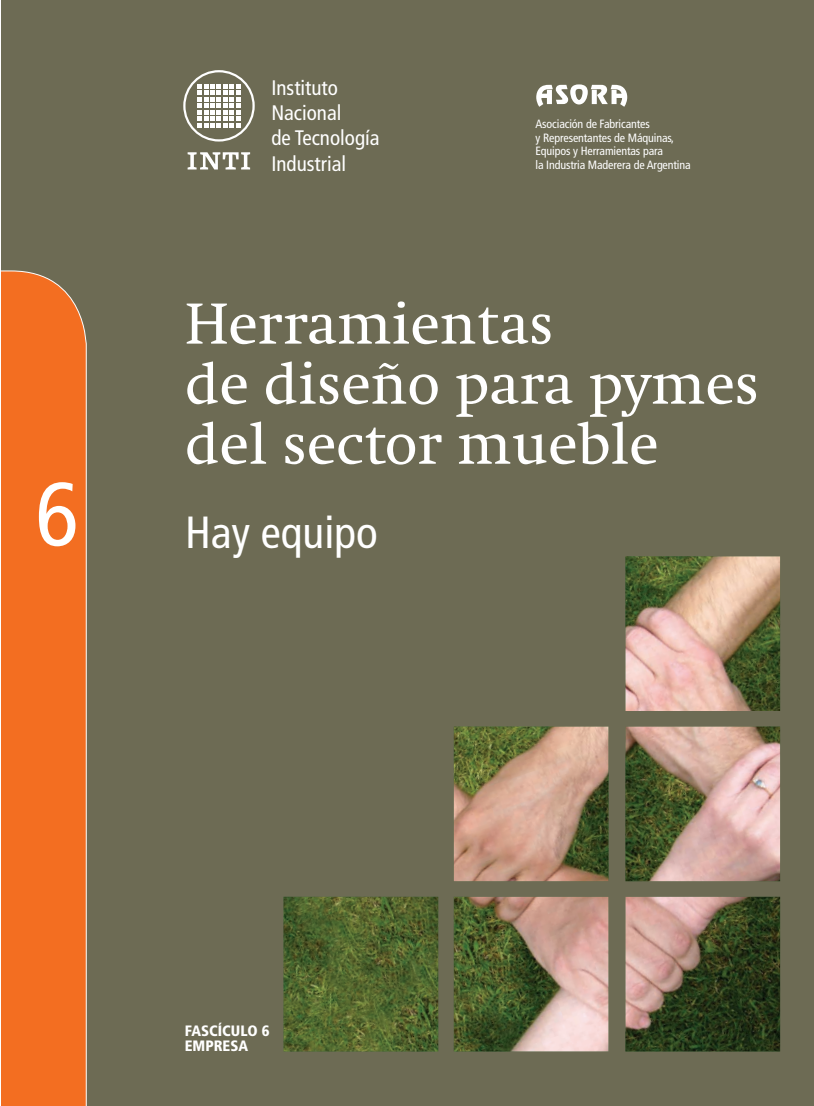
<style>
.page{position:relative;width:814px;height:1106px;background:#fff}
.page>*{position:absolute;margin:0;border:0;box-sizing:border-box;transform-origin:0 0}
.t1{font:condensed 90px "Frutiger LT";color:#fff}
.t2{font:60px/60px "Swift CEEF";color:#fff}
.t3{font:condensed 45px "Frutiger LT";color:#fff}
.t4{font:condensed 21px/25.2px "Frutiger LT";color:#fff}
.t5{font:900 condensed 15px/15px "Frutiger LT";color:#fff}
.t6{font:condensed 12px/13.5px "Frutiger LT";letter-spacing:-.01em;color:#fff}
</style>
<div class="page">
<div style="left:2px;top:0;width:811px;height:1105px;background:#6d6b54"></div>
<svg style="left:187px;top:152px;width:63px;height:17px"></svg>
<svg style="left:183px;top:70px;width:71px;height:71px"></svg>
<svg style="left:536px;top:84px;width:91px;height:23px"></svg>
<div style="left:2px;top:270px;width:85px;height:835px;background:#f36e21"></div>
<img style="left:283px;top:556px;width:496px;height:495px">
<h1 class="t1" style="left:36px;top:478px;width:45px">6</h1>
<h3 class="t4" style="left:271px;top:76px;width:110px">Instituto<br>Nacional<br>de Tecnología<br>Industrial</h3>
<p class="t6" style="left:535px;top:118px;width:157px">Asociación de Fabricantes<br>y Representantes de Máquinas,<br>Equipos y Herramientas para<br>la Industria Maderera de Argentina</p>
<h2 class="t2" style="left:185px;top:298px;width:575px">Herramientas<br>de diseño para pymes del sector mueble</h2>
<h3 class="t3" style="left:185px;top:514px;width:194px">Hay equipo</h3>
<p class="t5" style="left:185px;top:1024px;width:86px">FASCÍCULO 6<br>EMPRESA</p>
</div>
